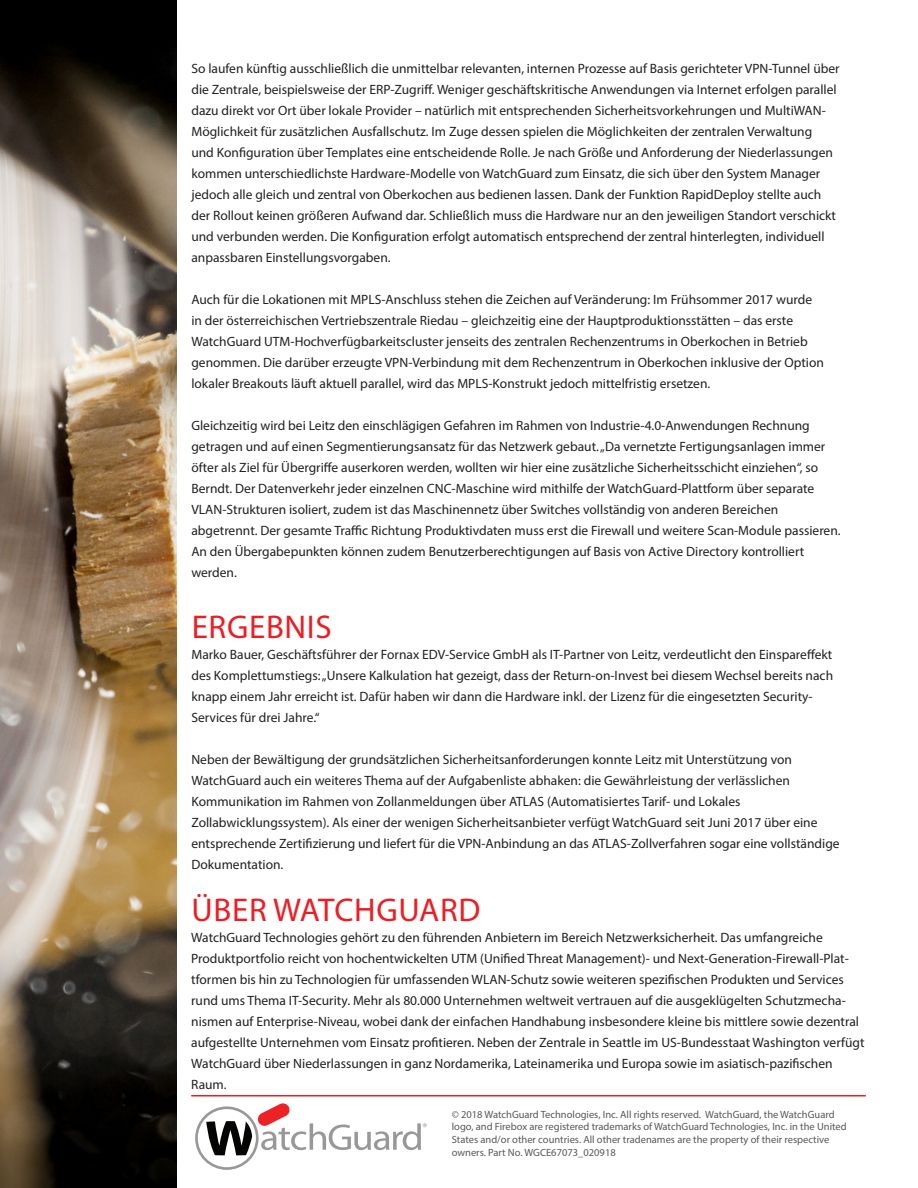
<style>
.page{position:relative;width:918px;height:1188px;background:#fff}
.page>*{position:absolute;margin:0;border:0;box-sizing:border-box;transform-origin:0 0}
.Sub-head{font:33px "Myriad Pro";letter-spacing:.02em;color:#ee1d23}
.Body_Copy{font:13.5px/21px "Myriad Pro";color:#231f20}
.BC_-_Address_-_copy{font:10.5px/12.6px "Myriad Pro";color:#57585a}
</style>
<div class="page">
<svg style="left:195px;top:1103px;width:232px;height:67px"></svg>
<hr style="left:191px;top:1095px;width:675px;height:1px;background:#ee1d23">
<img style="left:0;top:0;width:176px;height:1188px">
<p class="Body_Copy" style="left:191px;top:58px;width:650px">So laufen künftig ausschließlich die unmittelbar relevanten, internen Prozesse auf Basis gerichteter VPN-Tunnel über die Zentrale, beispielsweise der ERP-Zugriff. Weniger geschäftskritische Anwendungen via Internet erfolgen parallel dazu direkt vor Ort über lokale Provider – natürlich mit entsprechenden Sicherheitsvorkehrungen und MultiWAN-Möglichkeit für zusätzlichen Ausfallschutz. Im Zuge dessen spielen die Möglichkeiten der zentralen Verwaltung<br>und Konfiguration über Templates eine entscheidende Rolle. Je nach Größe und Anforderung der Niederlassungen kommen unterschiedlichste Hardware-Modelle von WatchGuard zum Einsatz, die sich über den System Manager jedoch alle gleich und zentral von Oberkochen aus bedienen lassen. Dank der Funktion RapidDeploy stellte auch der Rollout keinen größeren Aufwand dar. Schließlich muss die Hardware nur an den jeweiligen Standort verschickt und verbunden werden. Die Konfiguration erfolgt automatisch entsprechend der zentral hinterlegten, individuell anpassbaren Einstellungsvorgaben.</p>
<p class="Body_Copy" style="left:191px;top:289px;width:634px">Auch für die Lokationen mit MPLS-Anschluss stehen die Zeichen auf Veränderung: Im Frühsommer 2017 wurde in der österreichischen Vertriebszentrale Riedau – gleichzeitig eine der Hauptproduktionsstätten – das erste WatchGuard UTM-Hochverfügbarkeitscluster jenseits des zentralen Rechenzentrums in Oberkochen in Betrieb genommen. Die darüber erzeugte VPN-Verbindung mit dem Rechenzentrum in Oberkochen inklusive der Option lokaler Breakouts läuft aktuell parallel, wird das MPLS-Konstrukt jedoch mittelfristig ersetzen.</p>
<p class="Body_Copy" style="left:191px;top:415px;width:651px">Gleichzeitig wird bei Leitz den einschlägigen Gefahren im Rahmen von Industrie-4.0-Anwendungen Rechnung getragen und auf einen Segmentierungsansatz für das Netzwerk gebaut. „Da vernetzte Fertigungsanlagen immer öfter als Ziel für Übergriffe auserkoren werden, wollten wir hier eine zusätzliche Sicherheitsschicht einziehen“, so Berndt. Der Datenverkehr jeder einzelnen CNC-Maschine wird mithilfe der WatchGuard-Plattform über separate VLAN-Strukturen isoliert, zudem ist das Maschinennetz über Switches vollständig von anderen Bereichen abgetrennt. Der gesamte Traffic Richtung Produktivdaten muss erst die Firewall und weitere Scan-Module passieren.<br>An den Übergabepunkten können zudem Benutzerberechtigungen auf Basis von Active Directory kontrolliert werden.</p>
<p class="Sub-head" style="left:192px;top:606px;width:142px">ERGEBNIS</p>
<p class="Body_Copy" style="left:191px;top:643px;width:643px">Marko Bauer, Geschäftsführer der Fornax EDV-Service GmbH als IT-Partner von Leitz, verdeutlicht den Einspareffekt des Komplettumstiegs: „Unsere Kalkulation hat gezeigt, dass der Return-on-Invest bei diesem Wechsel bereits nach knapp einem Jahr erreicht ist. Dafür haben wir dann die Hardware inkl. der Lizenz für die eingesetzten Security-Services für drei Jahre.“</p>
<p class="Body_Copy" style="left:191px;top:748px;width:650px">Neben der Bewältigung der grundsätzlichen Sicherheitsanforderungen konnte Leitz mit Unterstützung von WatchGuard auch ein weiteres Thema auf der Aufgabenliste abhaken: die Gewährleistung der verlässlichen Kommunikation im Rahmen von Zollanmeldungen über ATLAS (Automatisiertes Tarif- und Lokales Zollabwicklungssystem). Als einer der wenigen Sicherheitsanbieter verfügt WatchGuard seit Juni 2017 über eine entsprechende Zertifizierung und liefert für die VPN-Anbindung an das ATLAS-Zollverfahren sogar eine vollständige Dokumentation.</p>
<p class="Sub-head" style="left:192px;top:890px;width:290px">ÜBER WATCHGUARD</p>
<p class="Body_Copy" style="left:191px;top:927px;width:675px">WatchGuard Technologies gehört zu den führenden Anbietern im Bereich Netzwerksicherheit. Das umfangreiche Produktportfolio reicht von hochentwickelten UTM (Unified Threat Management)- und Next-Generation-Firewall-Plat&shy;tformen bis hin zu Technologien für umfassenden WLAN-Schutz sowie weiteren spezifischen Produkten und Services rund ums Thema IT-Security. Mehr als 80.000 Unternehmen weltweit vertrauen auf die ausgeklügelten Schutzmecha&shy;nismen auf Enterprise-Niveau, wobei dank der einfachen Handhabung insbesondere kleine bis mittlere sowie dezentral aufgestellte Unternehmen vom Einsatz profitieren. Neben der Zentrale in Seattle im US-Bundesstaat Washington verfügt WatchGuard über Niederlassungen in ganz Nordamerika, Lateinamerika und Europa sowie im asiatisch-pazifischen Raum.</p>
<p class="BC_-_Address_-_copy" style="left:452px;top:1108px;width:396px">© 2018 WatchGuard Technologies, Inc. All rights reserved. WatchGuard, the WatchGuard logo, and Firebox are registered trademarks of WatchGuard Technologies, Inc. in the United States and/or other countries. All other tradenames are the property of their respective owners. Part No. WGCE67073_020918</p>
</div>
